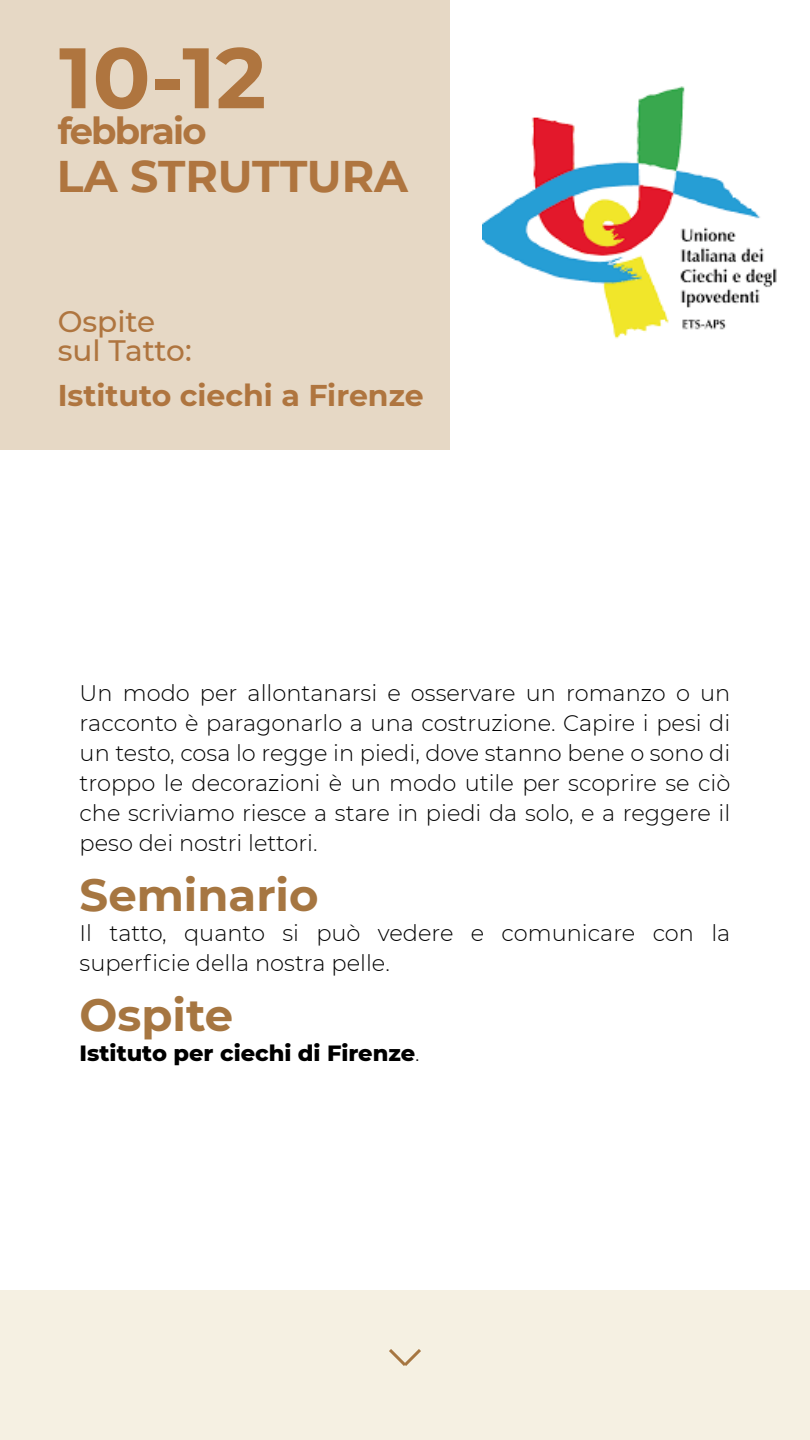
<style>
.page{position:relative;width:810px;height:1440px;background:#fff}
.page>*{position:absolute;margin:0;border:0;box-sizing:border-box;transform-origin:0 0}
.t1{font:700 85.57px "Montserrat";color:#af753f}
.t2{font:700 45px "Montserrat";color:#a67641}
.t3{font:700 44.25px "Montserrat";color:#af753f}
.t4{font:700 36.9px "Montserrat";letter-spacing:-.05em;color:#af753f}
.t5{font:700 30px "Montserrat";color:#af753f}
.t6{font:500 29.47px/29.5px "Montserrat";color:#af753f}
.t7{font:300 22.5px/30px "Montserrat";color:#000;text-align:justify}
.t8{font:800 22.5px "Montserrat";color:#000}
.s1{font-weight:300}
</style>
<div class="page">
<div style="left:0;top:0;width:450px;height:450px;background:#e6d8c5"></div>
<div style="left:0;top:1290px;width:810px;height:150px;background:#f5f0e2"></div>
<img style="left:483px;top:86px;width:294px;height:253px">
<svg style="left:389px;top:1349px;width:32px;height:17px"></svg>
<h1 class="t1" style="left:59px;top:16px;width:209px">10-12</h1>
<h3 class="t4" style="left:58px;top:104px;width:150px">febbraio</h3>
<h3 class="t3" style="left:57px;top:144px;width:353px">LA STRUTTURA</h3>
<h3 class="t6" style="left:58px;top:306px;width:136px">Ospite sul Tatto:</h3>
<h3 class="t5" style="left:58px;top:373px;width:367px">Istituto ciechi a Firenze</h3>
<p class="t7" style="left:80px;top:677px;width:652px">Un modo per allontanarsi e osservare un romanzo o un racconto è paragonarlo a una costruzione. Capire i pesi di un testo, cosa lo regge in piedi, dove stanno bene o sono di troppo le decorazioni è un modo utile per scoprire se ciò che scriviamo riesce a stare in piedi da solo, e a reggere il peso dei nostri lettori.</p>
<h2 class="t2" style="left:80px;top:862px;width:240px">Seminario</h2>
<p class="t7" style="left:80px;top:917px;width:652px">Il tatto, quanto si può vedere e comunicare con la superficie della nostra pelle.</p>
<h2 class="t2" style="left:80px;top:982px;width:155px">Ospite</h2>
<p class="t8" style="left:80px;top:1036px;width:342px">Istituto per ciechi di Firenze<span class="s1">.</span></p>
</div>
